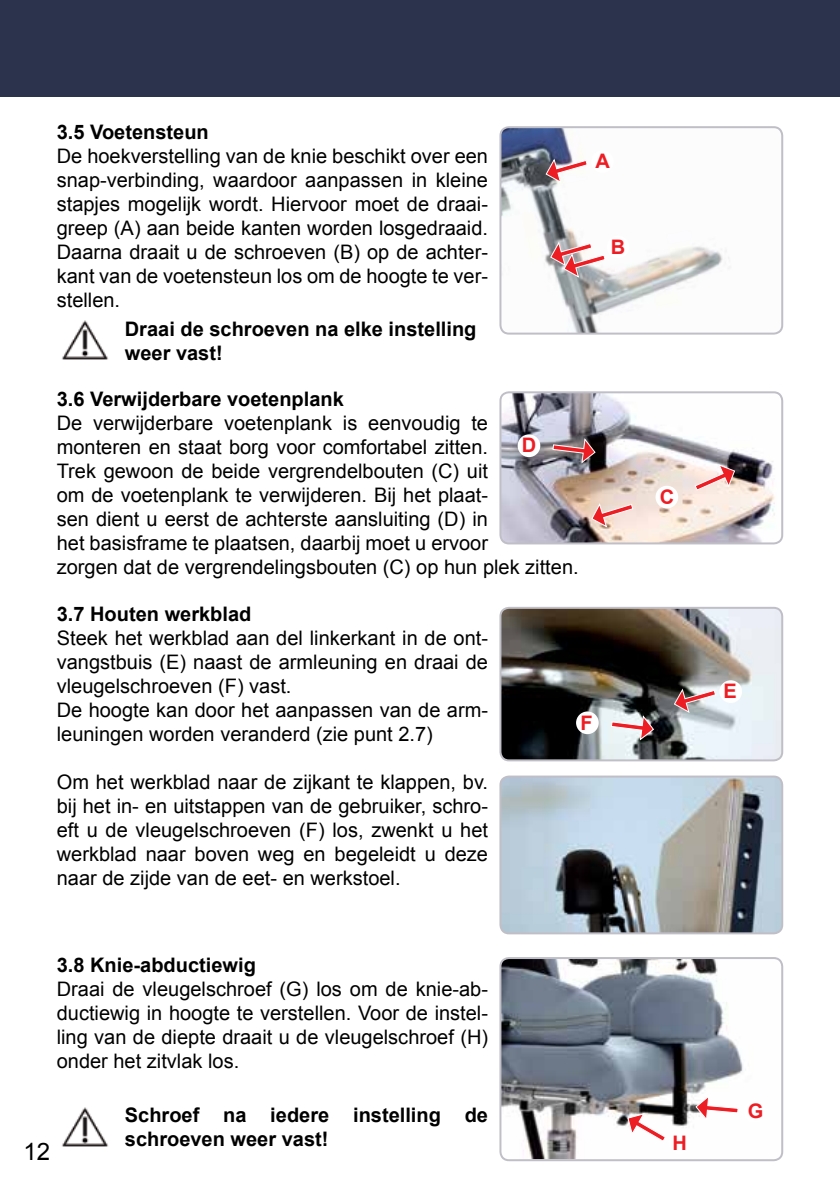
<style>
.page{position:relative;width:840px;height:1191px;background:#fff}
.page>*{position:absolute;margin:0;border:0;box-sizing:border-box;transform-origin:0 0}
.t1{font:24px "Arial";color:#000}
.t2{font:20px/24px "Arial";color:#000;text-align:justify}
.t3{font:700 20px/24px "Arial";color:#000}
.t4{font:700 20px "Arial";color:#ed1d24}
</style>
<div class="page">
<div style="left:0;top:0;width:839px;height:96px;background:#2b344c"></div>
<img style="left:62px;top:1107px;width:47px;height:40px">
<img style="left:502px;top:958px;width:279px;height:201px">
<div style="left:499px;top:957px;width:283px;height:204px;border:2px solid #c0bfc7;border-radius:9px"></div>
<img style="left:502px;top:608px;width:279px;height:152px">
<div style="left:499px;top:607px;width:283px;height:154px;border:2px solid #c0bfc7;border-radius:9px"></div>
<img style="left:502px;top:776px;width:279px;height:157px">
<div style="left:499px;top:775px;width:283px;height:159px;border:2px solid #c0bfc7;border-radius:9px"></div>
<img style="left:502px;top:392px;width:279px;height:151px">
<div style="left:499px;top:391px;width:283px;height:153px;border:2px solid #c0bfc7;border-radius:9px"></div>
<img style="left:502px;top:127px;width:279px;height:206px">
<div style="left:499px;top:126px;width:283px;height:208px;border:2px solid #c0bfc7;border-radius:9px"></div>
<img style="left:62px;top:320px;width:47px;height:40px">
<div style="left:743px;top:1100px;width:22px;height:22px;background:#fff;border-radius:50%"></div>
<svg style="left:695px;top:1095px;width:43px;height:25px"></svg>
<div style="left:668px;top:1132px;width:22px;height:22px;background:#fff;border-radius:50%"></div>
<svg style="left:627px;top:1113px;width:38px;height:28px"></svg>
<div style="left:575px;top:711px;width:23px;height:23px;background:#fff;border-radius:50%"></div>
<svg style="left:610px;top:715px;width:43px;height:25px"></svg>
<div style="left:719px;top:680px;width:22px;height:23px;background:#fff;border-radius:50%"></div>
<svg style="left:673px;top:689px;width:42px;height:24px"></svg>
<div style="left:517px;top:434px;width:23px;height:23px;background:#fff;border-radius:50%"></div>
<svg style="left:552px;top:438px;width:43px;height:25px"></svg>
<div style="left:655px;top:486px;width:22px;height:22px;background:#fff;border-radius:50%"></div>
<svg style="left:591px;top:503px;width:42px;height:24px"></svg>
<svg style="left:694px;top:464px;width:40px;height:26px"></svg>
<div style="left:590px;top:150px;width:23px;height:23px;background:#fff;border-radius:50%"></div>
<svg style="left:545px;top:159px;width:42px;height:24px"></svg>
<div style="left:606px;top:236px;width:23px;height:22px;background:#fff;border-radius:50%"></div>
<svg style="left:550px;top:242px;width:55px;height:35px"></svg>
<p class="t3" style="left:57px;top:121px;width:153px">3.5 Voetensteun</p>
<p class="t2" style="left:57px;top:144px;width:432px">De hoekverstelling van de knie beschikt over een snap-verbinding, waardoor aanpassen in kleine stapjes mogelijk wordt. Hiervoor moet de draai&shy;greep (A) aan beide kanten worden losgedraaid.<br>Daarna draait u de schroeven (B) op de achter&shy;kant van de voetensteun los om de hoogte te ver&shy;stellen.</p>
<p class="t3" style="left:125px;top:317px;width:353px">Draai de schroeven na elke instelling weer vast!</p>
<p class="t3" style="left:57px;top:387px;width:288px">3.6 Verwijderbare voetenplank</p>
<p class="t2" style="left:57px;top:411px;width:523px;text-align:left">De verwijderbare voetenplank is eenvoudig te<br>monteren en staat borg voor comfortabel zitten.<br>Trek gewoon de beide vergrendelbouten (C) uit<br>om de voetenplank te verwijderen. Bij het plaat-<br>sen dient u eerst de achterste aansluiting (D) in<br>het basisframe te plaatsen, daarbij moet u ervoor<br>zorgen dat de vergrendelingsbouten (C) op hun plek zitten.</p>
<p class="t4" style="left:521px;top:432px;width:16px">D</p>
<p class="t4" style="left:595px;top:148px;width:16px">A</p>
<p class="t4" style="left:610px;top:233px;width:16px">B</p>
<p class="t3" style="left:57px;top:603px;width:196px">3.7 Houten werkblad</p>
<p class="t2" style="left:57px;top:626px;width:432px;text-align:left">Steek het werkblad aan del linkerkant in de ont&shy;vangstbuis (E) naast de armleuning en draai de vleugelschroeven (F) vast.<br>De hoogte kan door het aanpassen van de arm&shy;leuningen worden veranderd (zie punt 2.7)</p>
<p class="t2" style="left:57px;top:770px;width:432px">Om het werkblad naar de zijkant te klappen, bv. bij het in- en uitstappen van de gebruiker, schro&shy;eft u de vleugelschroeven (F) los, zwenkt u het werkblad naar boven weg en begeleidt u deze naar de zijde van de eet- en werkstoel.</p>
<p class="t3" style="left:57px;top:953px;width:200px">3.8 Knie-abductiewig</p>
<p class="t2" style="left:57px;top:976px;width:432px">Draai de vleugelschroef (G) los om de knie-ab&shy;ductiewig in hoogte te verstellen. Voor de instel&shy;ling van de diepte draait u de vleugelschroef (H) onder het zitvlak los.</p>
<p class="t1" style="left:24px;top:1135px;width:28px">12</p>
<p class="t3" style="left:125px;top:1104px;width:364px">Schroef na iedere instelling de schroeven weer vast!</p>
<p class="t4" style="left:580px;top:709px;width:14px">F</p>
<p class="t4" style="left:659px;top:483px;width:16px">C</p>
<p class="t4" style="left:672px;top:1129px;width:16px">H</p>
<p class="t4" style="left:723px;top:678px;width:15px">E</p>
<p class="t4" style="left:747px;top:1097px;width:17px">G</p>
</div>
